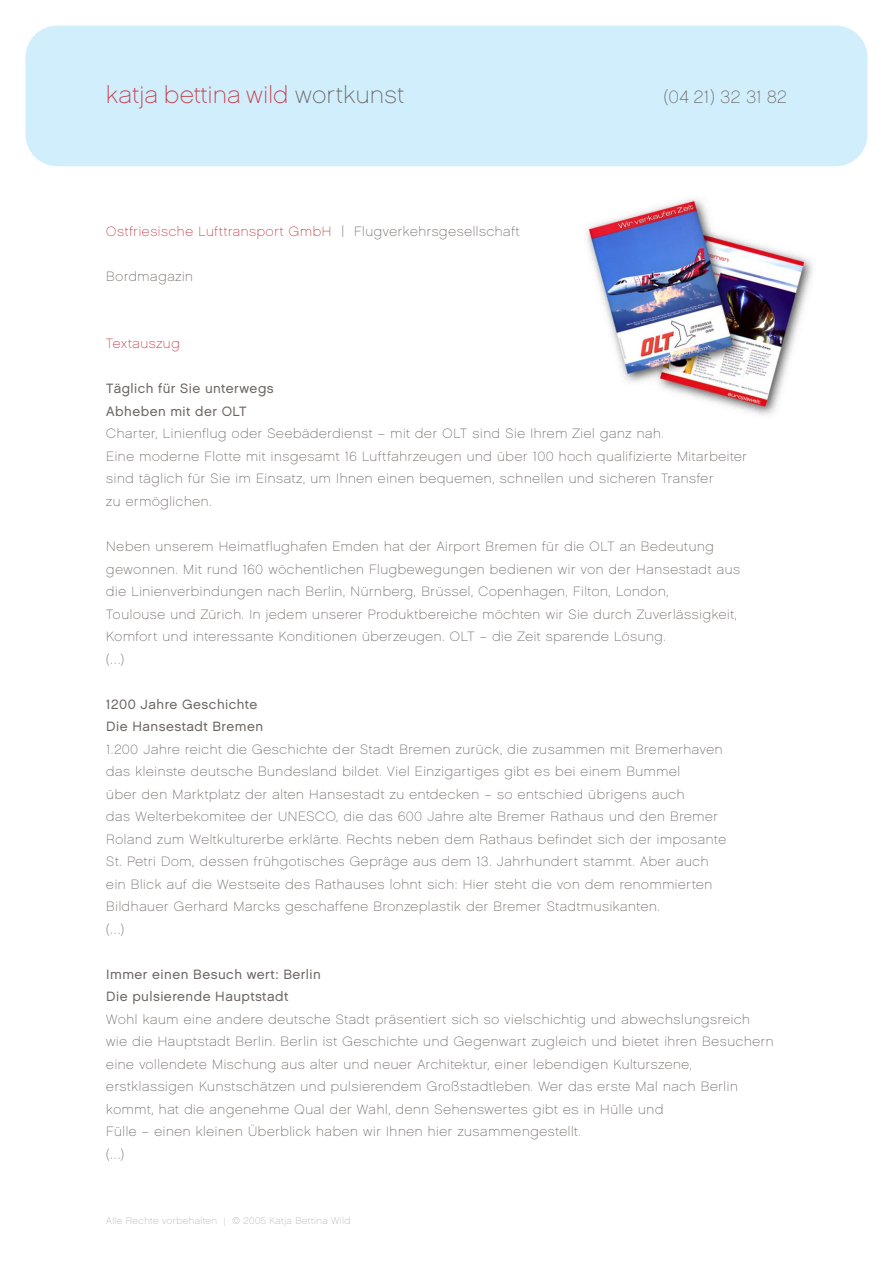
<style>
.page{position:relative;width:893px;height:1263px;background:#fff}
.page>*{position:absolute;margin:0;border:0;box-sizing:border-box;transform-origin:0 0}
.t1{font:24px "Chalet Paris Nineteen Sixty";letter-spacing:.025em;color:#c33741}
.t2{font:18px "Chalet Paris Nineteen Sixty";letter-spacing:.03em;color:#6b6562}
.t3{font:13.5px/22.5px "Chalet Paris Nineteen Sixty";letter-spacing:.05em;color:#6b6562}
.t4{font:13.5px/22.5px "Chalet London Nineteen Sixty";letter-spacing:.035em;color:#6b6562}
.t5{font:13.5px "Chalet Paris Nineteen Sixty";letter-spacing:.05em;color:#c33741}
.t6{font:9.75px "Chalet Paris Nineteen Sixty";letter-spacing:.04em;color:#b5b2b0}
.s1{color:#6b6562}
.s2{font-size:16.8px;color:#6b6562}
.s3{font-size:12.15px}
</style>
<div class="page">
<div style="left:26px;top:26px;width:841px;height:140px;background:#d1eefd"></div>
<img style="left:587px;top:198px;width:226px;height:218px">
<h1 class="t1" style="left:106px;top:81px;width:299px">katja bettina wild <span class="s1">wortkunst</span></h1>
<h2 class="t2" style="left:664px;top:87px;width:124px">(04 21) 32 31 82</h2>
<p class="t5" style="left:106px;top:223px;width:415px">Ostfriesische Lufttransport GmbH <span class="s2">I</span> <span class="s1">Flugverkehrsgesellschaft</span></p>
<p class="t3" style="left:106px;top:265px;width:88px">Bordmagazin</p>
<p class="t5" style="left:106px;top:336px;width:75px">Textauszug</p>
<p class="t4" style="left:106px;top:377px;width:169px">Täglich für Sie unterwegs<br>Abheben mit der OLT</p>
<p class="t3" style="left:106px;top:423px;width:642px">Charter, Linienflug oder Seebäderdienst – mit der OLT sind Sie Ihrem Ziel ganz nah.<br>Eine moderne Flotte mit insgesamt 16 Luftfahrzeugen und über 100 hoch qualifizierte Mitarbeiter sind täglich für Sie im Einsatz, um Ihnen einen bequemen, schnellen und sicheren Transfer<br>zu ermöglichen.</p>
<p class="t3" style="left:106px;top:535px;width:635px">Neben unserem Heimatflughafen Emden hat der Airport Bremen für die OLT an Bedeutung gewonnen. Mit rund 160 wöchentlichen Flugbewegungen bedienen wir von der Hansestadt aus die Linienverbindungen nach Berlin, Nürnberg, Brüssel, Copenhagen, Filton, London,<br>Toulouse und Zürich. In jedem unserer Produktbereiche möchten wir Sie durch Zuverlässigkeit, Komfort und interessante Konditionen überzeugen. OLT – die Zeit sparende Lösung.<br>(…)</p>
<p class="t4" style="left:106px;top:692px;width:158px">1200 Jahre Geschichte<br>Die Hansestadt Bremen</p>
<p class="t3" style="left:106px;top:738px;width:621px">1.200 Jahre reicht die Geschichte der Stadt Bremen zurück, die zusammen mit Bremerhaven das kleinste deutsche Bundesland bildet. Viel Einzigartiges gibt es bei einem Bummel<br>über den Marktplatz der alten Hansestadt zu entdecken – so entschied übrigens auch<br>das Welterbekomitee der UNESCO, die das 600 Jahre alte Bremer Rathaus und den Bremer Roland zum Weltkulturerbe erklärte. Rechts neben dem Rathaus befindet sich der imposante St. Petri Dom, dessen frühgotisches Gepräge aus dem 13. Jahrhundert stammt. Aber auch ein Blick auf die Westseite des Rathauses lohnt sich: Hier steht die von dem renommierten Bildhauer Gerhard Marcks geschaffene Bronzeplastik der Bremer Stadtmusikanten.<br>(…)</p>
<p class="t4" style="left:106px;top:962px;width:216px">Immer einen Besuch wert: Berlin<br>Die pulsierende Hauptstadt</p>
<p class="t3" style="left:106px;top:1008px;width:669px">Wohl kaum eine andere deutsche Stadt präsentiert sich so vielschichtig und abwechslungsreich wie die Hauptstadt Berlin. Berlin ist Geschichte und Gegenwart zugleich und bietet ihren Besuchern eine vollendete Mischung aus alter und neuer Architektur, einer lebendigen Kulturszene, erstklassigen Kunstschätzen und pulsierendem Großstadtleben. Wer das erste Mal nach Berlin kommt, hat die angenehme Qual der Wahl, denn Sehenswertes gibt es in Hülle und<br>Fülle – einen kleinen Überblick haben wir Ihnen hier zusammengestellt.<br>(…)</p>
<p class="t6" style="left:106px;top:1215px;width:245px">Alle Rechte vorbehalten <span class="s3">I</span> © 2005 Katja Bettina Wild</p>
</div>
